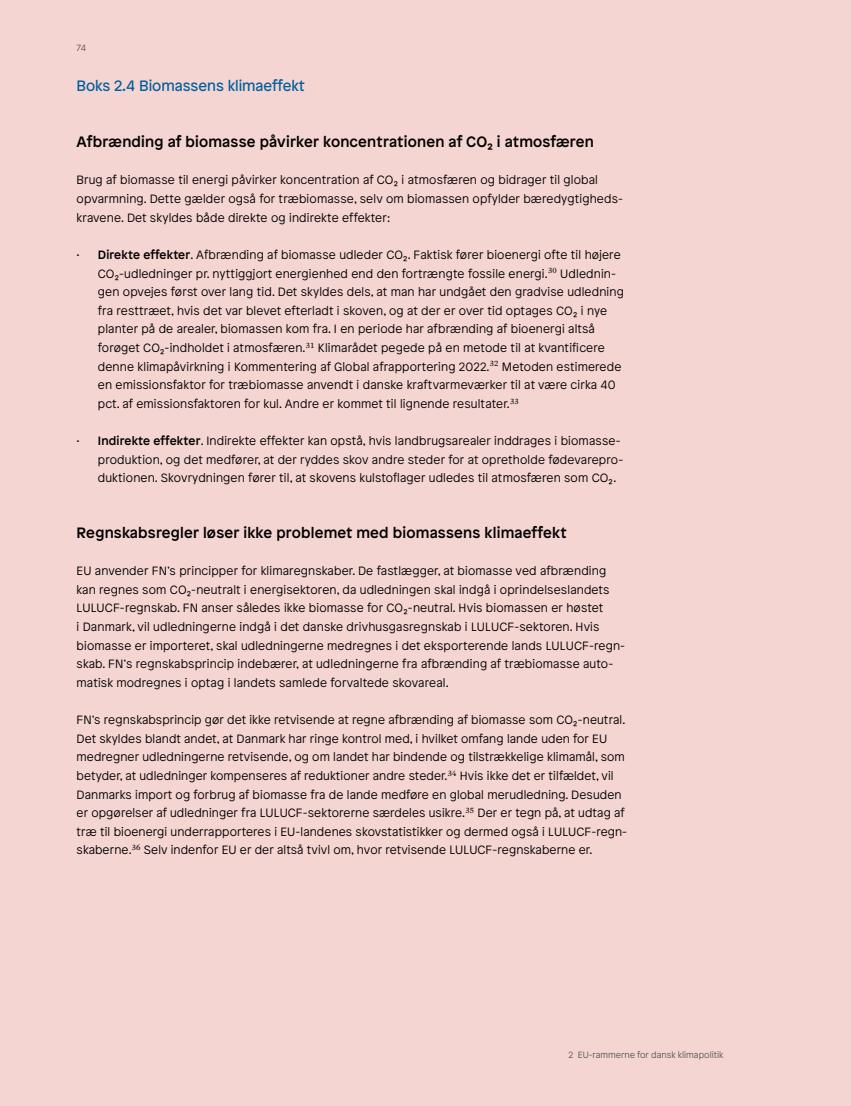
<style>
.page{position:relative;width:851px;height:1106px;background:#fff}
.page>*{position:absolute;margin:0;border:0;box-sizing:border-box;transform-origin:0 0}
.t1{font:500 15px "Patron";letter-spacing:.015em;color:#000}
.t2{font:15px "Patron";color:#005e9e}
.t3{font:300 12px/18.6px "Patron";letter-spacing:.015em;color:#000}
.t4{font:300 9px "Patron";color:#58595b}
.s1{font-weight:500}
</style>
<div class="page">
<div style="left:0;top:0;width:850px;height:1106px;background:#f4d5d1"></div>
<p class="t4" style="left:77px;top:41px;width:11px">74</p>
<p class="t2" style="left:77px;top:75px;width:230px">Boks 2.4 Biomassens klimaeffekt</p>
<p class="t1" style="left:77px;top:130px;width:518px">Afbrænding af biomasse påvirker koncentrationen af CO2 i atmosfæren</p>
<p class="t3" style="left:77px;top:170px;width:548px">Brug af biomasse til energi påvirker koncentration af CO2 i atmosfæren og bidrager til global opvarmning. Dette gælder også for træbiomasse, selv om biomassen opfylder bæredygtigheds&shy;kravene. Det skyldes både direkte og indirekte effekter:</p>
<p class="t3" style="left:98px;top:245px;width:527px;text-indent:-21px">• <span class="s1">Direkte effekter</span>. Afbrænding af biomasse udleder CO2. Faktisk fører bioenergi ofte til højere CO2-udledninger pr. nyttiggjort energienhed end den fortrængte fossile energi.<sup>30</sup> Udlednin&shy;gen opvejes først over lang tid. Det skyldes dels, at man har undgået den gradvise udledning fra resttræet, hvis det var blevet efterladt i skoven, og at der er over tid optages CO2 i nye planter på de arealer, biomassen kom fra. I en periode har afbrænding af bioenergi altså forøget CO2-indholdet i atmosfæren.<sup>31</sup> Klimarådet pegede på en metode til at kvantificere denne klimapåvirkning i Kommentering af Global afrapportering 2022.<sup>32</sup> Metoden estimerede en emissionsfaktor for træbiomasse anvendt i danske kraftvarmeværker til at være cirka 40 pct. af emissionsfaktoren for kul. Andre er kommet til lignende resultater.<sup>33</sup></p>
<p class="t3" style="left:98px;top:431px;width:527px;text-indent:-21px">• <span class="s1">Indirekte effekter</span>. Indirekte effekter kan opstå, hvis landbrugsarealer inddrages i biomasse&shy;produktion, og det medfører, at der ryddes skov andre steder for at opretholde fødevarepro&shy;duktionen. Skovrydningen fører til, at skovens kulstoflager udledes til atmosfæren som CO2.</p>
<p class="t1" style="left:77px;top:521px;width:491px">Regnskabsregler løser ikke problemet med biomassens klimaeffekt</p>
<p class="t3" style="left:77px;top:561px;width:550px">EU anvender FN’s principper for klimaregnskaber. De fastlægger, at biomasse ved afbrænding kan regnes som CO2-neutralt i energisektoren, da udledningen skal indgå i oprindelseslandets LULUCF-regnskab. FN anser således ikke biomasse for CO2-neutral. Hvis biomassen er høstet<br>i Danmark, vil udledningerne indgå i det danske drivhusgasregnskab i LULUCF-sektoren. Hvis biomasse er importeret, skal udledningerne medregnes i det eksporterende lands LULUCF-regn&shy;skab. FN’s regnskabsprincip indebærer, at udledningerne fra afbrænding af træbiomasse auto&shy;matisk modregnes i optag i landets samlede forvaltede skovareal.</p>
<p class="t3" style="left:77px;top:710px;width:552px">FN’s regnskabsprincip gør det ikke retvisende at regne afbrænding af biomasse som CO2-neutral.<br>Det skyldes blandt andet, at Danmark har ringe kontrol med, i hvilket omfang lande uden for EU medregner udledningerne retvisende, og om landet har bindende og tilstrækkelige klimamål, som betyder, at udledninger kompenseres af reduktioner andre steder.<sup>34</sup> Hvis ikke det er tilfældet, vil Danmarks import og forbrug af biomasse fra de lande medføre en global merudledning. Desuden er opgørelser af udledninger fra LULUCF-sektorerne særdeles usikre.<sup>35</sup> Der er tegn på, at udtag af træ til bioenergi underrapporteres i EU-landenes skovstatistikker og dermed også i LULUCF-regn&shy;skaberne.<sup>36</sup> Selv indenfor EU er der altså tvivl om, hvor retvisende LULUCF-regnskaberne er.</p>
<p class="t4" style="left:568px;top:1048px;width:156px">2 EU-rammerne for dansk klimapolitik</p>
</div>
